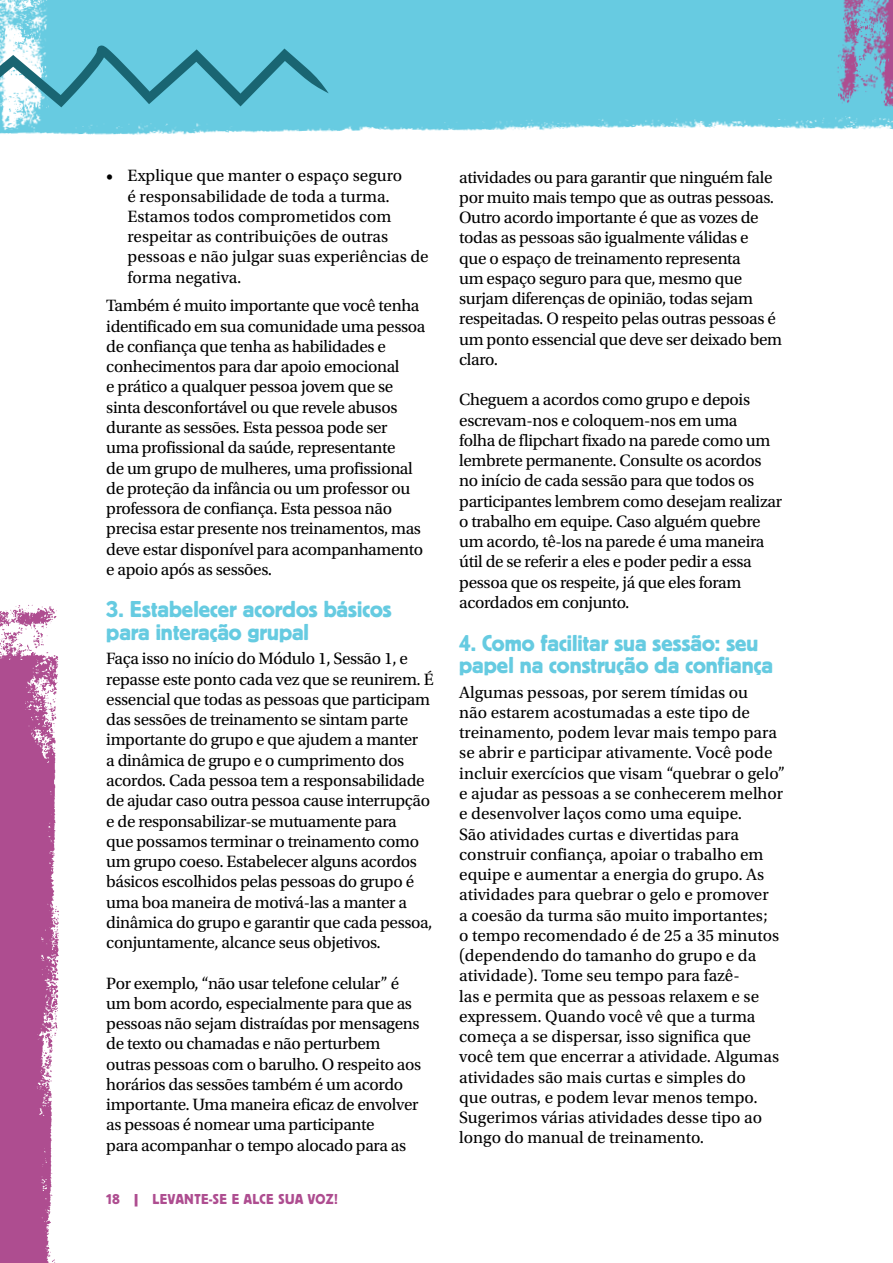
<style>
.page{position:relative;width:893px;height:1263px;background:#fff}
.page>*{position:absolute;margin:0;border:0;box-sizing:border-box;transform-origin:0 0}
.t1{font:24px/22.5px "Platz";color:#66cbe1}
.t2{font:17.25px/20.2px "Utopia Std";letter-spacing:-.02em;color:#000}
.t3{font:17.25px/20.2px "Utopia Std";color:#000}
.t4{font:15px "Platz";letter-spacing:.03em;color:#ae4d90}
</style>
<div class="page">
<img style="left:0;top:0;width:819px;height:135px">
<img style="left:819px;top:0;width:74px;height:130px">
<img style="left:0;top:604px;width:59px;height:659px">
<svg style="left:0;top:44px;width:329px;height:63px;background:#64bbcd"></svg>
<p class="t3" style="left:128px;top:166px;width:303px;text-indent:-21px">• Explique que manter o espaço seguro<br>é responsabilidade de toda a turma.<br>Estamos todos comprometidos com respeitar as contribuições de outras pessoas e não julgar suas experiências de forma negativa.</p>
<p class="t2" style="left:106px;top:296px;width:321px">Também é muito importante que você tenha identificado em sua comunidade uma pessoa de confiança que tenha as habilidades e conhecimentos para dar apoio emocional<br>e prático a qualquer pessoa jovem que se sinta desconfortável ou que revele abusos durante as sessões. Esta pessoa pode ser<br>uma profissional da saúde, representante<br>de um grupo de mulheres, uma profissional de proteção da infância ou um professor ou professora de confiança. Esta pessoa não precisa estar presente nos treinamentos, mas deve estar disponível para acompanhamento e apoio após as sessões.</p>
<h1 class="t1" style="left:106px;top:598px;width:287px">3. Estabelecer acordos básicos para interação grupal</h1>
<p class="t2" style="left:106px;top:649px;width:329px">Faça isso no início do Módulo 1, Sessão 1, e repasse este ponto cada vez que se reunirem. É essencial que todas as pessoas que participam das sessões de treinamento se sintam parte importante do grupo e que ajudem a manter<br>a dinâmica de grupo e o cumprimento dos acordos. Cada pessoa tem a responsabilidade de ajudar caso outra pessoa cause interrupção e de responsabilizar-se mutuamente para<br>que possamos terminar o treinamento como um grupo coeso. Estabelecer alguns acordos básicos escolhidos pelas pessoas do grupo é uma boa maneira de motivá-las a manter a dinâmica do grupo e garantir que cada pessoa, conjuntamente, alcance seus objetivos.</p>
<p class="t2" style="left:106px;top:973px;width:316px">Por exemplo, “não usar telefone celular” é um bom acordo, especialmente para que as pessoas não sejam distraídas por mensagens de texto ou chamadas e não perturbem outras pessoas com o barulho. O respeito aos horários das sessões também é um acordo importante. Uma maneira eficaz de envolver as pessoas é nomear uma participante<br>para acompanhar o tempo alocado para as</p>
<p class="t4" style="left:106px;top:1191px;width:233px">18 | LEVANTE-SE E ALCE SUA VOZ!</p>
<p class="t2" style="left:459px;top:167px;width:324px">atividades ou para garantir que ninguém fale por muito mais tempo que as outras pessoas.<br>Outro acordo importante é que as vozes de todas as pessoas são igualmente válidas e<br>que o espaço de treinamento representa<br>um espaço seguro para que, mesmo que surjam diferenças de opinião, todas sejam respeitadas. O respeito pelas outras pessoas é um ponto essencial que deve ser deixado bem claro.</p>
<p class="t2" style="left:459px;top:390px;width:324px">Cheguem a acordos como grupo e depois escrevam-nos e coloquem-nos em uma<br>folha de flipchart fixado na parede como um lembrete permanente. Consulte os acordos no início de cada sessão para que todos os participantes lembrem como desejam realizar o trabalho em equipe. Caso alguém quebre um acordo, tê-los na parede é uma maneira útil de se referir a eles e poder pedir a essa pessoa que os respeite, já que eles foram acordados em conjunto.</p>
<h1 class="t1" style="left:459px;top:631px;width:315px">4. Como facilitar sua sessão: seu papel na construção da confiança</h1>
<p class="t3" style="left:459px;top:682px;width:328px">Algumas pessoas, por serem tímidas ou<br>não estarem acostumadas a este tipo de treinamento, podem levar mais tempo para se abrir e participar ativamente. Você pode incluir exercícios que visam “quebrar o gelo” e ajudar as pessoas a se conhecerem melhor e desenvolver laços como uma equipe.<br>São atividades curtas e divertidas para construir confiança, apoiar o trabalho em equipe e aumentar a energia do grupo. As atividades para quebrar o gelo e promover<br>a coesão da turma são muito importantes;<br>o tempo recomendado é de 25 a 35 minutos (dependendo do tamanho do grupo e da atividade). Tome seu tempo para fazê-<br>las e permita que as pessoas relaxem e se expressem. Quando você vê que a turma começa a se dispersar, isso significa que você tem que encerrar a atividade. Algumas atividades são mais curtas e simples do<br>que outras, e podem levar menos tempo.<br>Sugerimos várias atividades desse tipo ao longo do manual de treinamento.</p>
</div>
